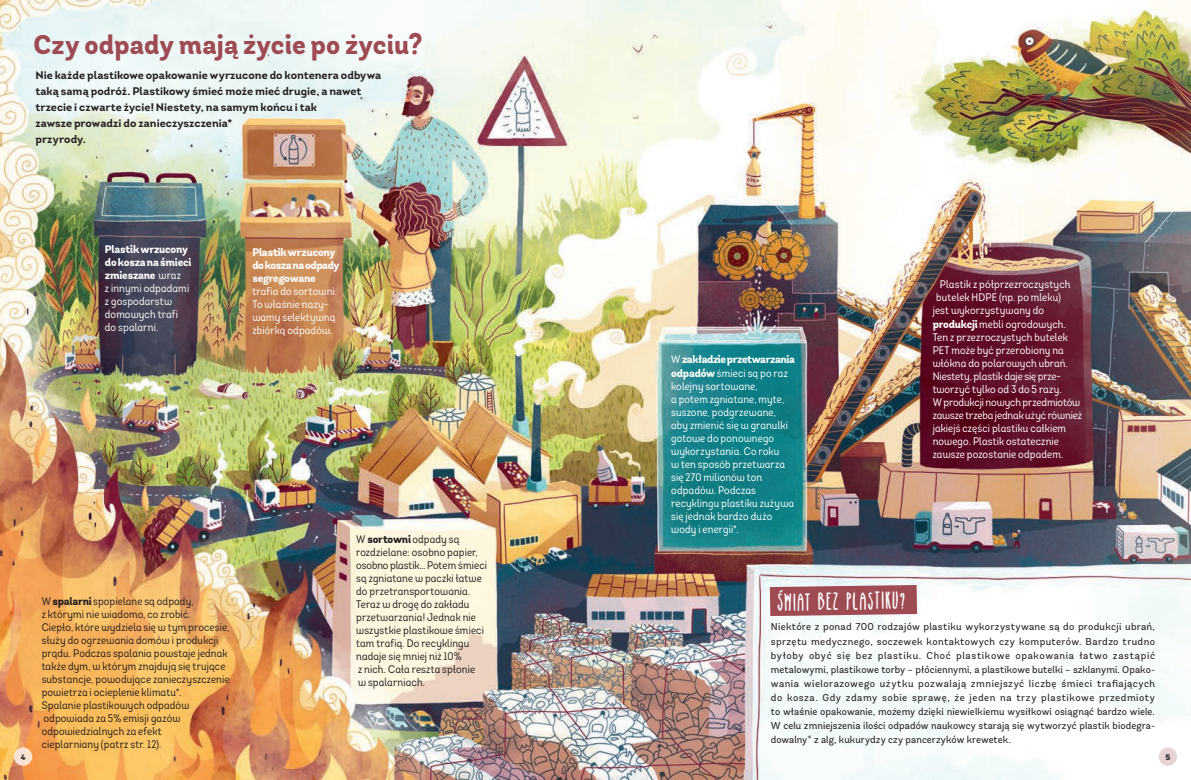
<style>
.page{position:relative;width:1191px;height:780px;background:#fff}
.page>*{position:absolute;margin:0;border:0;box-sizing:border-box;transform-origin:0 0}
.TITRE{font:800 27px "Andes Rounded";letter-spacing:.005em;color:#9f4b53}
.TITRE_ENCADRÉ{font:26px "zai Thin Handwritten Lettering";color:#fff}
.COURANT{font:11px/13px "Intro Cond Alt";letter-spacing:.015em;color:#fff}
.COURANT-2{font:11px/13px "Intro Cond Alt";letter-spacing:.015em;color:#231f20}
.CHAPEAU{font:700 11px "Intro";letter-spacing:.005em;color:#231f20}
.COURANT-3{font:800 11px/13.2px "Andes Rounded";letter-spacing:-.02em;color:#fff}
.COURANT_ENCADRÉ{font:10px/14px "Andes Rounded";letter-spacing:.005em;color:#231f20;text-align:justify}
.COURANT-4{font:800 8px "Andes Rounded";color:#231f20}
.s1{font-family:"Intro Cond Alt";font-weight:400}
.s2{font-family:"Andes Rounded";font-weight:800}
</style>
<div class="page">
<img style="left:0;top:0;width:1191px;height:780px">
<svg style="left:770px;top:585px;width:147px;height:31px;background:#a4565d"></svg>
<div style="left:14px;top:747px;width:18px;height:18px;background:#fae4d3;border-radius:50%"></div>
<div style="left:1158px;top:747px;width:19px;height:18px;background:#e7d2d4;border-radius:50%"></div>
<p class="TITRE" style="left:34px;top:28px;width:390px">Czy odpady mają życie po życiu?</p>
<p class="CHAPEAU" style="left:35px;top:68px;width:347px">Nie każde plastikowe opakowanie wyrzucone do kontenera odbywa</p>
<p class="CHAPEAU" style="left:35px;top:84px;width:327px">taką samą podróż. Plastikowy śmieć może mieć drugie, a nawet</p>
<p class="CHAPEAU" style="left:35px;top:100px;width:283px">trzecie i czwarte życie! Niestety, na samym końcu i tak</p>
<p class="CHAPEAU" style="left:35px;top:116px;width:198px">zawsze prowadzi do zanieczyszczenia*</p>
<p class="CHAPEAU" style="left:35px;top:132px;width:52px">przyrody.</p>
<p class="COURANT-3" style="left:105px;top:243px;width:88px">Plastik wrzucony do kosza na śmieci zmieszane <span class="s1">wraz</span></p>
<p class="COURANT" style="left:105px;top:282px;width:86px">z innymi odpadami</p>
<p class="COURANT" style="left:105px;top:295px;width:74px">z gospodarstw domowych trafi</p>
<p class="COURANT" style="left:105px;top:321px;width:55px">do spalarni.</p>
<p class="COURANT-3" style="left:252px;top:246px;width:89px">Plastik wrzucony do kosza na odpady segregowane</p>
<p class="COURANT" style="left:252px;top:285px;width:86px">trafia do sortowni.<br>To właśnie nazy-</p>
<p class="COURANT" style="left:252px;top:311px;width:84px">wamy selektywną</p>
<p class="COURANT" style="left:252px;top:324px;width:81px">zbiórką odpadów.</p>
<p class="COURANT-2" style="left:42px;top:595px;width:153px">W <span class="s2">spalarni</span> spopielane są odpady,</p>
<p class="COURANT-2" style="left:42px;top:608px;width:150px">z którymi nie wiadomo, co zrobić.</p>
<p class="COURANT-2" style="left:42px;top:621px;width:189px">Ciepło, które wydziela się w tym procesie, służy do ogrzewania domów i produkcji prądu. Podczas spalania powstaje jednak także dym, w którym znajdują się trujące substancje, powodujące zanieczyszczenie powietrza i ocieplenie klimatu*.</p>
<p class="COURANT-2" style="left:42px;top:699px;width:149px">Spalanie plastikowych odpadów</p>
<p class="COURANT-2" style="left:42px;top:712px;width:140px">odpowiada za 5% emisji gazów odpowiedzialnych za efekt</p>
<p class="COURANT-2" style="left:42px;top:738px;width:121px">cieplarniany (patrz str. 12).</p>
<p class="COURANT-2" style="left:356px;top:533px;width:132px">W <span class="s2">sortowni</span> odpady są rozdzielane: osobno papier, osobno plastik… Potem śmieci są zgniatane w paczki łatwe do przetransportowania.<br>Teraz w drogę do zakładu przetwarzania! Jednak nie wszystkie plastikowe śmieci tam trafią. Do recyklingu nadaje się mniej niż 10%</p>
<p class="COURANT-2" style="left:358px;top:663px;width:119px">z nich. Cała reszta spłonie</p>
<p class="COURANT-2" style="left:358px;top:676px;width:69px">w spalarniach.</p>
<p class="COURANT" style="left:671px;top:353px;width:125px">W <span class="s2">zakładzie przetwarzania odpadów</span> śmieci są po raz kolejny sortowane,</p>
<p class="COURANT" style="left:671px;top:392px;width:118px">a potem zgniatane, myte, suszone, podgrzewane, aby zmienić się w granulki gotowe do ponownego wykorzystania. Co roku</p>
<p class="COURANT" style="left:671px;top:457px;width:115px">w ten sposób przetwarza się 270 milionów ton</p>
<p class="COURANT" style="left:671px;top:483px;width:124px">odpadów. Podczas recyklingu plastiku zużywa się jednak bardzo dużo wody i energii*.</p>
<p class="TITRE_ENCADRÉ" style="left:777px;top:588px;width:129px;rotate:-1deg">ŚWIAT BEZ PLASTIKU?</p>
<p class="COURANT" style="left:936px;top:278px;width:136px;text-indent:4px">Plastik z półprzezroczystych butelek HDPE (np. po mleku)</p>
<p class="COURANT" style="left:932px;top:304px;width:113px">jest wykorzystywany do</p>
<p class="COURANT" style="left:932px;top:317px;width:137px"><span class="s2">produkcji</span> mebli ogrodowych.<br>Ten z przezroczystych butelek<br>PET może być przerobiony na</p>
<p class="COURANT" style="left:932px;top:356px;width:137px">włókna do polarowych ubrań.<br>Niestety, plastik daje się prze-</p>
<p class="COURANT" style="left:932px;top:382px;width:131px">tworzyć tylko od 3 do 5 razy.</p>
<p class="COURANT" style="left:932px;top:395px;width:151px">W produkcji nowych przedmiotów zawsze trzeba jednak użyć również jakiejś części plastiku całkiem nowego. Plastik ostatecznie zawsze pozostanie odpadem.</p>
<p class="COURANT_ENCADRÉ" style="left:771px;top:620px;width:386px">Niektóre z ponad 700 rodzajów plastiku wykorzystywane są do produkcji ubrań, sprzętu medycznego, soczewek kontaktowych czy komputerów. Bardzo trudno byłoby obyć się bez plastiku. Choć plastikowe opakowania łatwo zastąpić metalowymi, plastikowe torby – płóciennymi, a plastikowe butelki – szklanymi. Opako&shy;wania wielorazowego użytku pozwalają zmniejszyć liczbę śmieci trafiających do kosza. Gdy zdamy sobie sprawę, że jeden na trzy plastikowe przedmioty to właśnie opakowanie, możemy dzięki niewielkiemu wysiłkowi osiągnąć bardzo wiele.<br>W celu zmniejszenia ilości odpadów naukowcy starają się wytworzyć plastik biodegra&shy;dowalny* z alg, kukurydzy czy pancerzyków krewetek.</p>
<p class="COURANT-4" style="left:21px;top:751px;width:6px">4</p>
<p class="COURANT-4" style="left:1165px;top:751px;width:6px">5</p>
</div>
